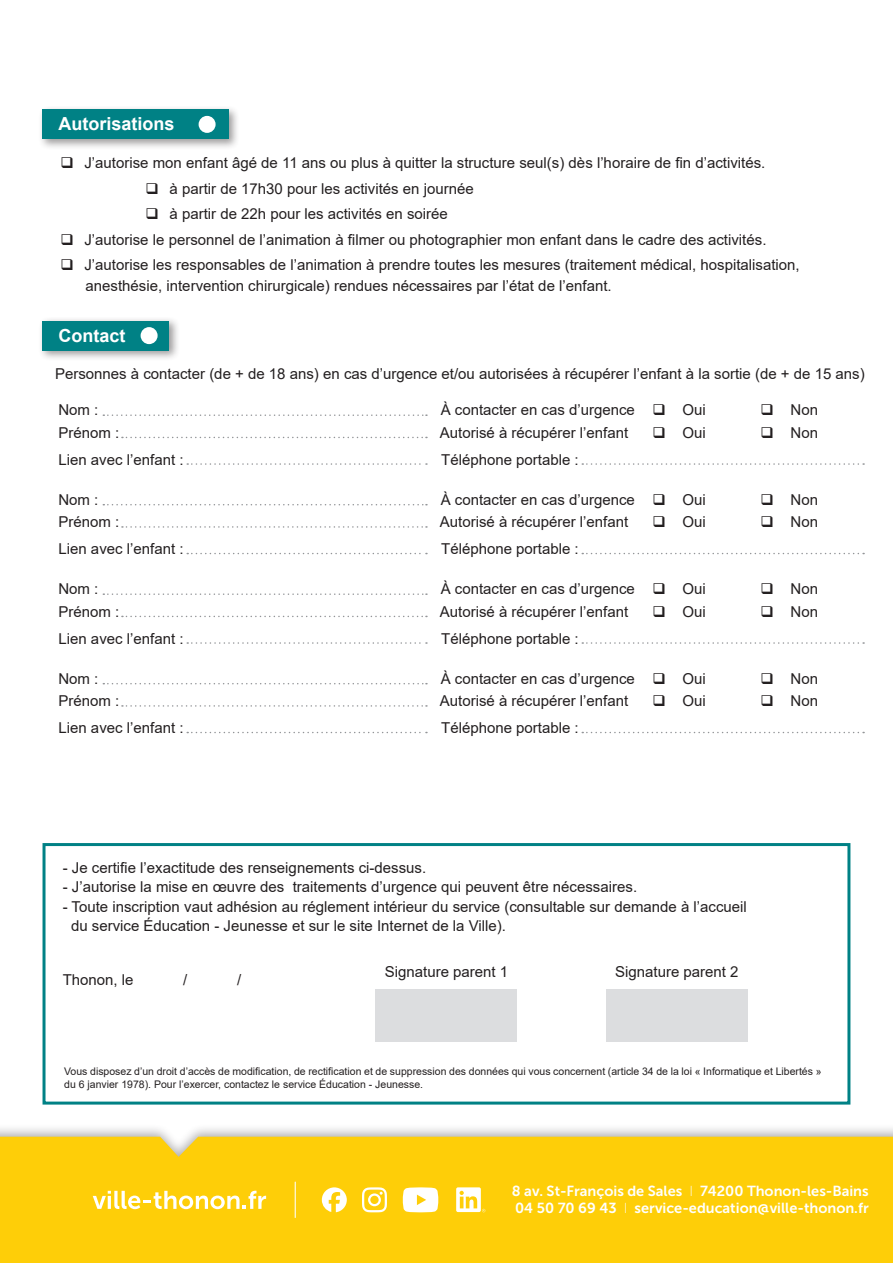
<style>
.page{position:relative;width:893px;height:1263px;background:#fff}
.page>*{position:absolute;margin:0;border:0;box-sizing:border-box;transform-origin:0 0}
.t1{font:700 18px "Arial";color:#fff}
.t2{font:15px/21px "Arial";color:#231f20}
.t3{font:14.55px/17.4px "Museo Sans 700";color:#fff}
.t4{font:10.5px/12.6px "Arial";color:#231f20}
.s1{font-family:"Museo Sans 100"}
</style>
<div class="page">
<div style="left:38px;top:316px;width:142px;height:45px;background:#231f20;opacity:.45"></div>
<div style="left:43px;top:321px;width:126px;height:29px;background:#008185"></div>
<div style="left:38px;top:105px;width:202px;height:45px;background:#231f20;opacity:.45"></div>
<div style="left:43px;top:109px;width:186px;height:30px;background:#008185"></div>
<div style="left:199px;top:116px;width:17px;height:17px;background:#fff;border-radius:50%"></div>
<div style="left:43px;top:843px;width:807px;height:261px;border:3px solid #008185"></div>
<svg style="left:103px;top:414px;width:324px;height:2px"></svg>
<svg style="left:122px;top:437px;width:305px;height:1px"></svg>
<svg style="left:582px;top:463px;width:282px;height:2px"></svg>
<svg style="left:187px;top:463px;width:240px;height:2px"></svg>
<svg style="left:103px;top:504px;width:324px;height:1px"></svg>
<svg style="left:122px;top:526px;width:305px;height:2px"></svg>
<svg style="left:582px;top:553px;width:282px;height:1px"></svg>
<svg style="left:187px;top:553px;width:240px;height:1px"></svg>
<svg style="left:103px;top:683px;width:324px;height:1px"></svg>
<svg style="left:122px;top:705px;width:305px;height:2px"></svg>
<svg style="left:582px;top:732px;width:282px;height:1px"></svg>
<svg style="left:187px;top:732px;width:240px;height:1px"></svg>
<svg style="left:103px;top:593px;width:324px;height:2px"></svg>
<svg style="left:122px;top:616px;width:305px;height:1px"></svg>
<svg style="left:582px;top:642px;width:282px;height:2px"></svg>
<svg style="left:187px;top:642px;width:240px;height:2px"></svg>
<div style="left:376px;top:989px;width:141px;height:53px;background:#dcdddf"></div>
<div style="left:606px;top:989px;width:142px;height:53px;background:#dcdddf"></div>
<div style="left:141px;top:327px;width:17px;height:17px;background:#fff;border-radius:50%"></div>
<div style="left:0;top:1123px;width:893px;height:140px;background:#231f20;opacity:.35"></div>
<div style="left:0;top:1137px;width:893px;height:126px;background:#fece08"></div>
<svg style="left:93px;top:1191px;width:173px;height:18px"></svg>
<hr style="left:295px;top:1182px;width:1px;height:36px;background:#fff">
<svg style="left:322px;top:1187px;width:25px;height:25px"></svg>
<svg style="left:362px;top:1187px;width:25px;height:25px"></svg>
<svg style="left:403px;top:1187px;width:35px;height:25px"></svg>
<svg style="left:456px;top:1187px;width:29px;height:25px"></svg>
<p class="t1" style="left:59px;top:111px;width:118px">Autorisations</p>
<p class="t2" style="left:61px;top:152px;width:706px">❑ J’autorise mon enfant âgé de 11 ans ou plus à quitter la structure seul(s) dès l’horaire de fin d’activités.</p>
<p class="t2" style="left:146px;top:178px;width:330px">❑ à partir de 17h30 pour les activités en journée</p>
<p class="t2" style="left:146px;top:203px;width:304px">❑ à partir de 22h pour les activités en soirée</p>
<p class="t2" style="left:61px;top:229px;width:707px">❑ J’autorise le personnel de l’animation à filmer ou photographier mon enfant dans le cadre des activités.</p>
<p class="t2" style="left:86px;top:254px;width:716px;text-indent:-25px">❑ J’autorise les responsables de l’animation à prendre toutes les mesures (traitement médical, hospitalisation, anesthésie, intervention chirurgicale) rendues nécessaires par l’état de l’enfant.</p>
<p class="t1" style="left:58px;top:323px;width:68px">Contact</p>
<p class="t2" style="left:55px;top:363px;width:811px">Personnes à contacter (de + de 18 ans) en cas d’urgence et/ou autorisées à récupérer l’enfant à la sortie (de + de 15 ans)</p>
<p class="t2" style="left:58px;top:399px;width:42px">Nom :</p>
<p class="t2" style="left:441px;top:399px;width:267px">À contacter en cas d’urgence ❑ Oui</p>
<p class="t2" style="left:760px;top:399px;width:59px">❑ Non</p>
<p class="t2" style="left:58px;top:422px;width:62px">Prénom :</p>
<p class="t2" style="left:440px;top:422px;width:190px">Autorisé à récupérer l’enfant</p>
<p class="t2" style="left:652px;top:422px;width:55px">❑ Oui</p>
<p class="t2" style="left:760px;top:422px;width:59px">❑ Non</p>
<p class="t2" style="left:58px;top:449px;width:127px">Lien avec l’enfant :</p>
<p class="t2" style="left:441px;top:449px;width:139px">Téléphone portable :</p>
<p class="t2" style="left:58px;top:489px;width:42px">Nom :</p>
<p class="t2" style="left:441px;top:489px;width:267px">À contacter en cas d’urgence ❑ Oui</p>
<p class="t2" style="left:760px;top:489px;width:59px">❑ Non</p>
<p class="t2" style="left:58px;top:511px;width:62px">Prénom :</p>
<p class="t2" style="left:440px;top:511px;width:190px">Autorisé à récupérer l’enfant</p>
<p class="t2" style="left:652px;top:511px;width:55px">❑ Oui</p>
<p class="t2" style="left:760px;top:511px;width:59px">❑ Non</p>
<p class="t2" style="left:58px;top:538px;width:127px">Lien avec l’enfant :</p>
<p class="t2" style="left:441px;top:538px;width:139px">Téléphone portable :</p>
<p class="t2" style="left:58px;top:578px;width:42px">Nom :</p>
<p class="t2" style="left:441px;top:578px;width:267px">À contacter en cas d’urgence ❑ Oui</p>
<p class="t2" style="left:760px;top:578px;width:59px">❑ Non</p>
<p class="t2" style="left:58px;top:601px;width:62px">Prénom :</p>
<p class="t2" style="left:440px;top:601px;width:190px">Autorisé à récupérer l’enfant</p>
<p class="t2" style="left:652px;top:601px;width:55px">❑ Oui</p>
<p class="t2" style="left:760px;top:601px;width:59px">❑ Non</p>
<p class="t2" style="left:58px;top:628px;width:127px">Lien avec l’enfant :</p>
<p class="t2" style="left:441px;top:628px;width:139px">Téléphone portable :</p>
<p class="t2" style="left:58px;top:668px;width:42px">Nom :</p>
<p class="t2" style="left:441px;top:668px;width:267px">À contacter en cas d’urgence ❑ Oui</p>
<p class="t2" style="left:760px;top:668px;width:59px">❑ Non</p>
<p class="t2" style="left:58px;top:690px;width:62px">Prénom :</p>
<p class="t2" style="left:440px;top:690px;width:190px">Autorisé à récupérer l’enfant</p>
<p class="t2" style="left:652px;top:690px;width:55px">❑ Oui</p>
<p class="t2" style="left:760px;top:690px;width:59px">❑ Non</p>
<p class="t2" style="left:58px;top:717px;width:127px">Lien avec l’enfant :</p>
<p class="t2" style="left:441px;top:717px;width:139px">Téléphone portable :</p>
<p class="t2" style="left:63px;top:857px;width:365px">- Je certifie l’exactitude des renseignements ci-dessus.</p>
<p class="t2" style="left:63px;top:876px;width:576px">- J’autorise la mise en œuvre des traitements d’urgence qui peuvent être nécessaires.</p>
<p class="t2" style="left:71px;top:897px;width:677px;line-height:19.5px;text-indent:-8px">- Toute inscription vaut adhésion au réglement intérieur du service (consultable sur demande à l’accueil du service Éducation - Jeunesse et sur le site Internet de la Ville).</p>
<p class="t2" style="left:63px;top:969px;width:72px">Thonon, le</p>
<p class="t2" style="left:183px;top:969px;width:6px">/</p>
<p class="t2" style="left:237px;top:969px;width:6px">/</p>
<p class="t2" style="left:385px;top:962px;width:125px">Signature parent 1</p>
<p class="t2" style="left:615px;top:962px;width:125px">Signature parent 2</p>
<p class="t4" style="left:64px;top:1065px;width:759px">Vous disposez d’un droit d’accès de modification, de rectification et de suppression des données qui vous concernent (article 34 de la loi « Informatique et Libertés » du 6 janvier 1978). Pour l’exercer, contactez le service Éducation - Jeunesse.</p>
<p class="t3" style="left:512px;top:1182px;width:358px">8 av. St-François de Sales <span class="s1">I</span> 74200 Thonon-les-Bains<br>04 50 70 69 43 <span class="s1">I</span> service-education@ville-thonon.fr</p>
</div>
